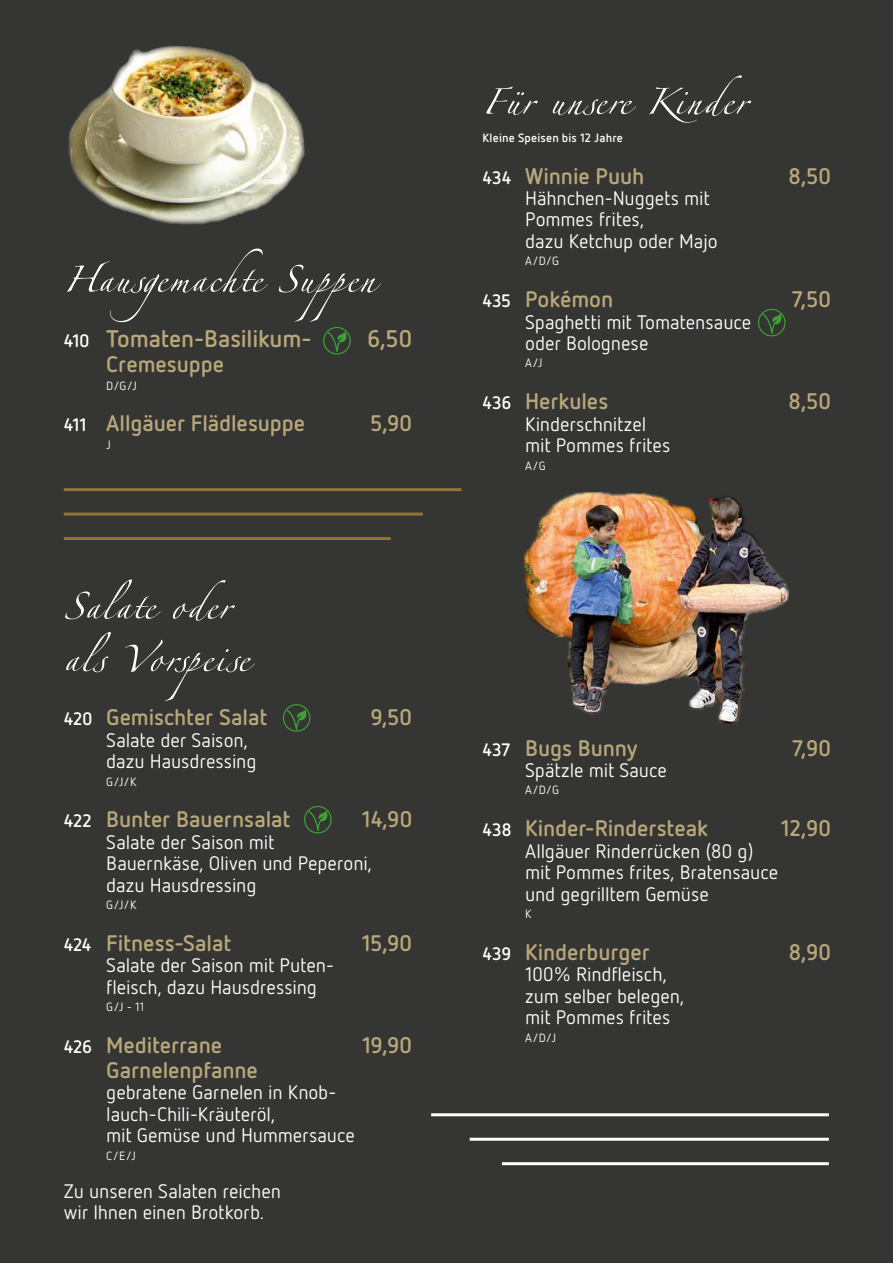
<style>
.page{position:relative;width:893px;height:1263px;background:#353534}
.page>*{position:absolute;margin:0;border:0;box-sizing:border-box;transform-origin:0 0}
.t1{font:58.5px/52.5px "Linotype Zapfino One";letter-spacing:.03em;color:#fff}
.t2{font:700 24px "Netto Pro";letter-spacing:-.01em;color:#b8a87a}
.t3{font:700 22.5px "Netto Pro";letter-spacing:-.005em;color:#b8a87a}
.t4{font:19.5px/21.5px "Netto Pro";letter-spacing:-.005em;color:#fff}
.t5{font:12px "Netto Pro";color:#fff}
.t6{font:700 12px "Netto Pro";letter-spacing:.015em;color:#fff}
.s1{font-size:18px;color:#fff}
</style>
<div class="page">
<hr style="left:64px;top:488px;width:397px;height:3px;background:#8d7731">
<hr style="left:64px;top:513px;width:359px;height:3px;background:#8d7731">
<hr style="left:64px;top:537px;width:327px;height:3px;background:#8d7731">
<hr style="left:431px;top:1113px;width:398px;height:3px;background:#fff">
<hr style="left:470px;top:1138px;width:359px;height:3px;background:#fff">
<hr style="left:502px;top:1162px;width:327px;height:3px;background:#fff">
<img style="left:762px;top:315px;width:19px;height:19px">
<div style="left:758px;top:309px;width:27px;height:27px;border:1px solid #3da434;border-radius:50%"></div>
<img style="left:308px;top:812px;width:19px;height:19px">
<div style="left:304px;top:806px;width:28px;height:27px;border:1px solid #3da434;border-radius:50%"></div>
<img style="left:287px;top:710px;width:19px;height:19px">
<div style="left:283px;top:704px;width:27px;height:28px;border:1px solid #3da434;border-radius:50%"></div>
<img style="left:327px;top:333px;width:19px;height:19px">
<div style="left:323px;top:327px;width:28px;height:27px;border:1px solid #3da434;border-radius:50%"></div>
<img style="left:524px;top:493px;width:265px;height:230px">
<img style="left:68px;top:45px;width:237px;height:180px">
<h1 class="t1" style="left:64px;top:245px;width:313px">Hausgemachte Suppen</h1>
<p class="t2" style="left:64px;top:323px;width:250px"><span class="s1">410</span> Tomaten-Basilikum-</p>
<p class="t2" style="left:367px;top:323px;width:47px">6,50</p>
<p class="t3" style="left:106px;top:349px;width:119px">Cremesuppe</p>
<p class="t5" style="left:106px;top:378px;width:32px">D/G/J</p>
<p class="t3" style="left:64px;top:408px;width:243px"><span class="s1">411</span> Allgäuer Flädlesuppe</p>
<p class="t3" style="left:370px;top:408px;width:44px">5,90</p>
<p class="t5" style="left:106px;top:437px;width:6px">J</p>
<h1 class="t1" style="left:64px;top:572px;width:187px">Salate oder als Vorspeise</h1>
<p class="t3" style="left:64px;top:702px;width:205px"><span class="s1">420</span> Gemischter Salat</p>
<p class="t3" style="left:370px;top:702px;width:44px">9,50</p>
<p class="t4" style="left:106px;top:728px;width:152px">Salate der Saison, dazu Hausdressing</p>
<p class="t5" style="left:106px;top:773px;width:32px">G/J/K</p>
<p class="t3" style="left:64px;top:804px;width:228px"><span class="s1">422</span> Bunter Bauernsalat</p>
<p class="t3" style="left:362px;top:804px;width:52px">14,90</p>
<p class="t4" style="left:106px;top:830px;width:267px">Salate der Saison mit<br>Bauernkäse, Oliven und Peperoni, dazu Hausdressing</p>
<p class="t5" style="left:106px;top:897px;width:32px">G/J/K</p>
<p class="t3" style="left:64px;top:928px;width:169px"><span class="s1">424</span> Fitness-Salat</p>
<p class="t3" style="left:362px;top:928px;width:52px">15,90</p>
<p class="t4" style="left:106px;top:954px;width:229px">Salate der Saison mit Puten&shy;fleisch, dazu Hausdressing</p>
<p class="t5" style="left:106px;top:999px;width:40px">G/J - 11</p>
<p class="t3" style="left:64px;top:1030px;width:160px"><span class="s1">426</span> Mediterrane</p>
<p class="t3" style="left:362px;top:1030px;width:52px">19,90</p>
<p class="t3" style="left:106px;top:1055px;width:153px">Garnelenpfanne</p>
<p class="t4" style="left:106px;top:1081px;width:250px">gebratene Garnelen in Knob&shy;lauch-Chili-Kräuteröl,<br>mit Gemüse und Hummersauce</p>
<p class="t5" style="left:106px;top:1147px;width:31px">C/E/J</p>
<p class="t4" style="left:64px;top:1180px;width:219px">Zu unseren Salaten reichen wir Ihnen einen Brotkorb.</p>
<h1 class="t1" style="left:483px;top:67px;width:267px">Für unsere Kinder</h1>
<p class="t6" style="left:483px;top:130px;width:142px">Kleine Speisen bis 12 Jahre</p>
<p class="t3" style="left:483px;top:161px;width:163px"><span class="s1">434</span> Winnie Puuh</p>
<p class="t3" style="left:788px;top:161px;width:45px">8,50</p>
<p class="t4" style="left:525px;top:187px;width:194px">Hähnchen-Nuggets mit<br>Pommes frites,<br>dazu Ketchup oder Majo</p>
<p class="t5" style="left:525px;top:253px;width:35px">A/D/G</p>
<p class="t3" style="left:483px;top:284px;width:132px"><span class="s1">435</span> Pokémon</p>
<p class="t3" style="left:792px;top:284px;width:41px">7,50</p>
<p class="t4" style="left:525px;top:310px;width:228px">Spaghetti mit Tomatensauce oder Bolognese</p>
<p class="t5" style="left:525px;top:355px;width:19px">A/J</p>
<p class="t3" style="left:483px;top:386px;width:127px"><span class="s1">436</span> Herkules</p>
<p class="t3" style="left:788px;top:386px;width:45px">8,50</p>
<p class="t4" style="left:525px;top:412px;width:147px">Kinderschnitzel mit Pommes frites</p>
<p class="t5" style="left:525px;top:458px;width:22px">A/G</p>
<p class="t3" style="left:483px;top:733px;width:157px"><span class="s1">437</span> Bugs Bunny</p>
<p class="t3" style="left:792px;top:733px;width:41px">7,90</p>
<p class="t4" style="left:525px;top:759px;width:143px">Spätzle mit Sauce</p>
<p class="t5" style="left:525px;top:782px;width:35px">A/D/G</p>
<p class="t3" style="left:483px;top:813px;width:227px"><span class="s1">438</span> Kinder-Rindersteak</p>
<p class="t3" style="left:781px;top:813px;width:52px">12,90</p>
<p class="t4" style="left:525px;top:839px;width:255px">Allgäuer Rinderrücken (80 g) mit Pommes frites, Bratensauce und gegrilltem Gemüse</p>
<p class="t5" style="left:525px;top:906px;width:8px">K</p>
<p class="t3" style="left:483px;top:937px;width:169px"><span class="s1">439</span> Kinderburger</p>
<p class="t3" style="left:788px;top:937px;width:44px">8,90</p>
<p class="t4" style="left:525px;top:963px;width:160px">100% Rindfleisch, zum selber belegen, mit Pommes frites</p>
<p class="t5" style="left:525px;top:1030px;width:32px">A/D/J</p>
</div>
